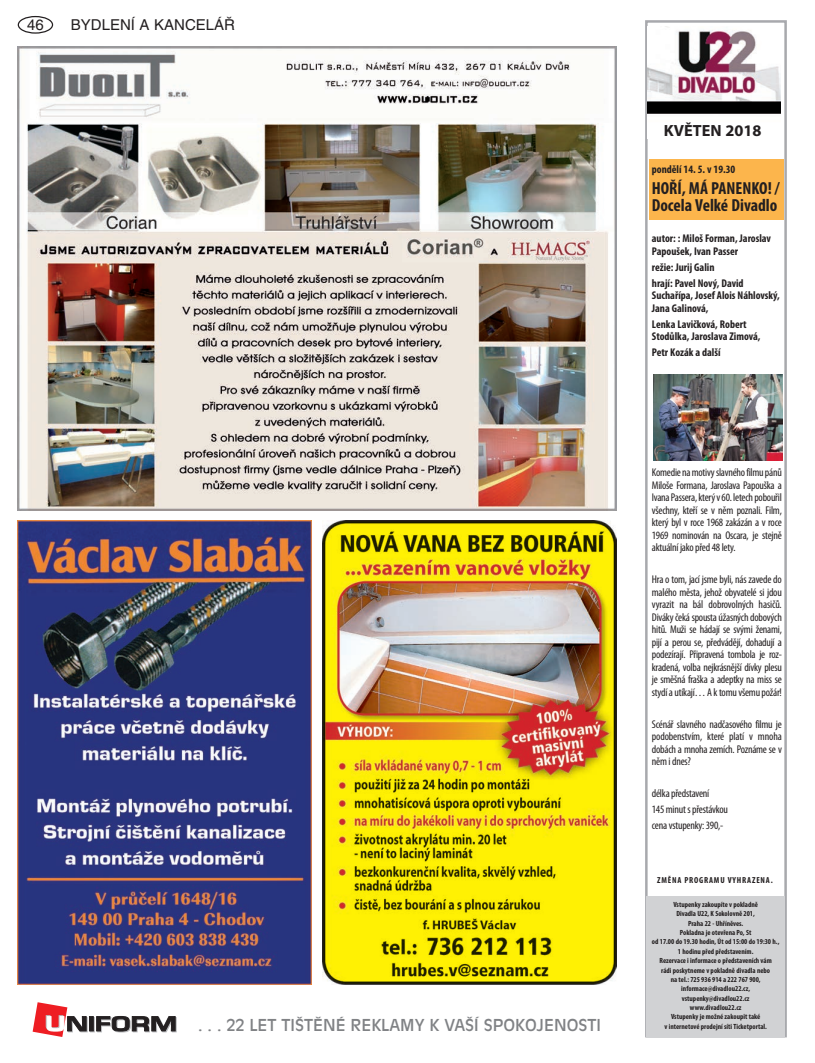
<style>
.page{position:relative;width:815px;height:1063px;background:#fff}
.page>*{position:absolute;margin:0;border:0;box-sizing:border-box;transform-origin:0 0}
.t1{font:700 condensed 17.5px/17.5px "Myriad Pro";color:#231f20}
.t2{font:16.25px "Antique Olive CE";color:#808285}
.t3{font:700 16.25px "Myriad Pro";color:#231f20}
.t4{font:15px "Helvetica CE";color:#231f20}
.t5{font:condensed 11.25px/12.5px "Myriad Pro";letter-spacing:-.02em;color:#231f20;text-align:justify}
.t6{font:700 condensed 11.25px/12.5px "Myriad Pro";color:#231f20}
.t7{font:700 condensed 8.75px "Myriad Pro";letter-spacing:.095em;color:#231f20}
.t8{font:700 condensed 7.5px/9.4px "Myriad Pro";color:#231f20;text-align:center}
</style>
<div class="page">
<div style="left:18px;top:16px;width:35px;height:18px;border:1px solid #231f20;border-radius:50%"></div>
<img style="left:18px;top:46px;width:599px;height:464px">
<img style="left:18px;top:521px;width:294px;height:464px">
<img style="left:322px;top:521px;width:294px;height:464px">
<svg style="left:90px;top:1017px;width:5px;height:15px"></svg>
<svg style="left:89px;top:1016px;width:5px;height:15px"></svg>
<svg style="left:96px;top:1016px;width:81px;height:16px"></svg>
<svg style="left:33px;top:1002px;width:55px;height:35px"></svg>
<div style="left:645px;top:20px;width:142px;height:1017px;border:2px solid #a8a9ad"></div>
<div style="left:646px;top:896px;width:139px;height:142px;background:#d1d2d4"></div>
<img style="left:648px;top:30px;width:132px;height:84px">
<div style="left:649px;top:160px;width:134px;height:60px;background:#fcb54c"></div>
<img style="left:653px;top:375px;width:129px;height:86px">
<h3 class="t4" style="left:27px;top:16px;width:18px">46</h3>
<h3 class="t4" style="left:71px;top:16px;width:166px">BYDLENÍ A KANCELÁŘ</h3>
<h2 class="t2" style="left:198px;top:1016px;width:405px">. . . 22 LET TIŠTĚNÉ REKLAMY K VAŠÍ SPOKOJENOSTI</h2>
<h2 class="t3" style="left:664px;top:120px;width:99px">KVĚTEN 2018</h2>
<p class="t6" style="left:652px;top:163px;width:85px">pondělí 14. 5. v 19.30</p>
<h1 class="t1" style="left:652px;top:179px;width:129px">HOŘÍ, MÁ PANENKO! /<br>Docela Velké Divadlo</h1>
<p class="t6" style="left:652px;top:232px;width:121px">autor: : Miloš Forman, Jaroslav<br>Papoušek, Ivan Passer</p>
<p class="t6" style="left:652px;top:259px;width:93px;line-height:16px">režie: Jurij Galin<br>hrají: Pavel Nový, David</p>
<p class="t6" style="left:652px;top:289px;width:129px">Suchařípa, Josef Alois Náhlovský,<br>Jana Galinová,</p>
<p class="t6" style="left:652px;top:318px;width:110px">Lenka Lavičková, Robert<br>Stodůlka, Jaroslava Zimová,</p>
<p class="t6" style="left:652px;top:346px;width:70px">Petr Kozák a další</p>
<p class="t5" style="left:652px;top:466px;width:132px">Komedie na motivy slavného filmu pánů Miloše Formana, Jaroslava Papouška a Ivana Passera, který v 60. letech pobouřil všechny, kteří se v něm poznali. Film, který byl v roce 1968 zakázán a v roce 1969 nominován na Oscara, je stejně aktuální jako před 48 lety.</p>
<p class="t5" style="left:652px;top:573px;width:132px">Hra o tom, jací jsme byli, nás zavede do malého města, jehož obyvatelé si jdou vyrazit na bál dobrovolných hasičů.<br>Diváky čeká spousta úžasných dobových hitů. Muži se hádají se svými ženami, pijí a perou se, předvádějí, dohadují a podezírají. Připravená tombola je roz&shy;kradená, volba nejkrásnější dívky plesu je směšná fraška a adeptky na miss se stydí a utíkají… A k tomu všemu požár!</p>
<p class="t5" style="left:652px;top:718px;width:132px">Scénář slavného nadčasového filmu je podobenstvím, které platí v mnoha dobách a mnoha zemích. Poznáme se v něm i dnes?</p>
<p class="t5" style="left:652px;top:785px;width:78px;line-height:16px;text-align:left">délka představení<br>145 minut s přestávkou cena vstupenky: 390,-</p>
<p class="t7" style="left:657px;top:875px;width:117px">ZMĚNA PROGRAMU VYHRAZENA.</p>
<p class="t8" style="left:652px;top:900px;width:129px">Vstupenky zakoupíte v pokladně<br>Divadla U22, K Sokolovně 201,<br>Praha 22 - Uhříněves.<br>Pokladna je otevřena Po, St<br>od 17.00 do 19.30 hodin, Út od 15:00 do 19:30 h.,<br>1 hodinu před představením.<br>Rezervace i informace o představeních vám<br>rádi poskytneme v pokladně divadla nebo<br>na tel.: 725 936 914 a 222 767 900, informace@divadlou22.cz, vstupenky@divadlou22.cz<br>www.divadlou22.cz<br>Vstupenky je možné zakoupit také<br>v internetové prodejní síti Ticketportal.</p>
</div>
